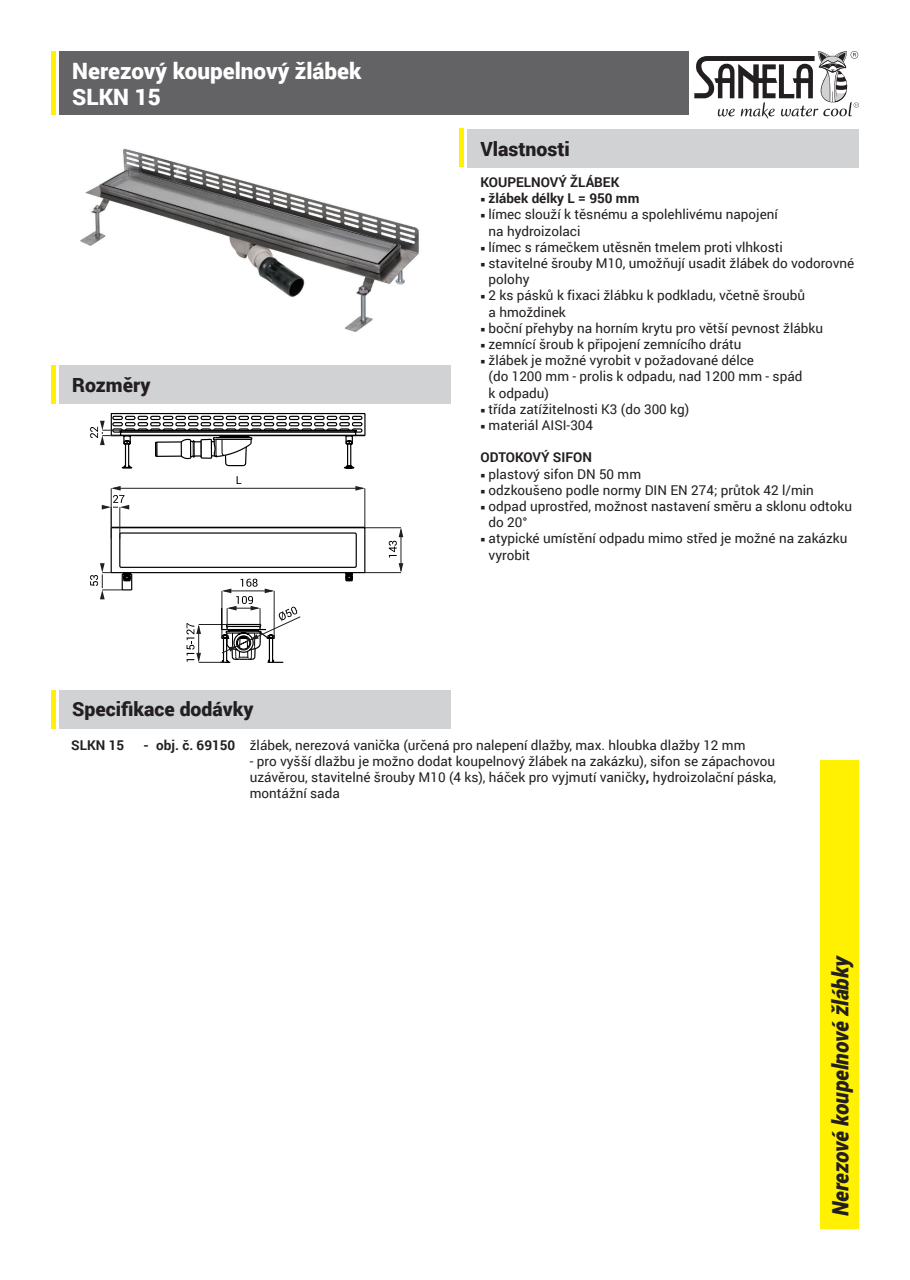
<style>
.page{position:relative;width:910px;height:1280px;background:#fff}
.page>*{position:absolute;margin:0;border:0;box-sizing:border-box;transform-origin:0 0}
.t1{font:900 22.5px/26.2px "Roboto";color:#fff}
.t2{font:italic 900 22.5px "Roboto";letter-spacing:-.005em;color:#231f20;scale:.95 1}
.t3{font:900 19.5px "Roboto";color:#231f20}
.t4{font:13.5px/16.2px "Roboto";color:#231f20}
.t5{font:700 13.5px "Roboto";color:#231f20}
.s1{font-weight:700}
</style>
<div class="page">
<div style="left:60px;top:51px;width:629px;height:64px;background:#636366"></div>
<div style="left:821px;top:760px;width:38px;height:469px;background:#fff101"></div>
<svg style="left:694px;top:51px;width:165px;height:68px"></svg>
<hr style="left:51px;top:51px;width:4px;height:64px;background:#fff101">
<div style="left:468px;top:129px;width:391px;height:38px;background:#d1d2d4"></div>
<hr style="left:459px;top:128px;width:4px;height:39px;background:#fff101">
<div style="left:60px;top:365px;width:391px;height:38px;background:#d1d2d4"></div>
<hr style="left:51px;top:365px;width:4px;height:38px;background:#fff101">
<hr style="left:365px;top:572px;width:36px;height:1px;background:#231f20">
<hr style="left:365px;top:527px;width:36px;height:1px;background:#231f20">
<svg style="left:389px;top:528px;width:14px;height:45px"></svg>
<svg style="left:90px;top:415px;width:276px;height:248px"></svg>
<img style="left:80px;top:148px;width:339px;height:184px">
<div style="left:60px;top:690px;width:391px;height:38px;background:#d1d2d4"></div>
<hr style="left:51px;top:690px;width:4px;height:38px;background:#fff101">
<h1 class="t1" style="left:72px;top:57px;width:291px">Nerezový koupelnový žlábek<br>SLKN 15</h1>
<h2 class="t3" style="left:72px;top:371px;width:80px">Rozměry</h2>
<h2 class="t3" style="left:480px;top:135px;width:91px">Vlastnosti</h2>
<p class="t5" style="left:480px;top:173px;width:140px">KOUPELNOVÝ ŽLÁBEK</p>
<p class="t5" style="left:480px;top:189px;width:160px">○ žlábek délky L = 950 mm</p>
<p class="t4" style="left:489px;top:206px;width:291px;text-indent:-8px">○ límec slouží k těsnému a spolehlivému napojení na hydroizolaci</p>
<p class="t4" style="left:480px;top:238px;width:304px">○ límec s rámečkem utěsněn tmelem proti vlhkosti</p>
<p class="t4" style="left:489px;top:255px;width:367px;text-indent:-8px">○ stavitelné šrouby M10, umožňují usadit žlábek do vodorovné polohy</p>
<p class="t4" style="left:489px;top:287px;width:318px;text-indent:-8px">○ 2 ks pásků k fixaci žlábku k podkladu, včetně šroubů a hmoždinek</p>
<p class="t4" style="left:480px;top:319px;width:344px">○ boční přehyby na horním krytu pro větší pevnost žlábku</p>
<p class="t4" style="left:480px;top:336px;width:262px">○ zemnící šroub k připojení zemnícího drátu</p>
<p class="t4" style="left:489px;top:352px;width:315px;text-indent:-8px">○ žlábek je možné vyrobit v požadované délce<br>(do 1200 mm - prolis k odpadu, nad 1200 mm - spád k odpadu)</p>
<p class="t4" style="left:480px;top:400px;width:210px">○ třída zatížitelnosti K3 (do 300 kg)</p>
<p class="t4" style="left:480px;top:417px;width:114px">○ materiál AISI-304</p>
<p class="t5" style="left:480px;top:448px;width:113px">ODTOKOVÝ SIFON</p>
<p class="t4" style="left:480px;top:465px;width:162px">○ plastový sifon DN 50 mm</p>
<p class="t4" style="left:480px;top:481px;width:335px">○ odzkoušeno podle normy DIN EN 274; průtok 42 l/min</p>
<p class="t4" style="left:489px;top:498px;width:365px;text-indent:-8px">○ odpad uprostřed, možnost nastavení směru a sklonu odtoku do 20°</p>
<p class="t4" style="left:489px;top:530px;width:360px;text-indent:-8px">○ atypické umístění odpadu mimo střed je možné na zakázku vyrobit</p>
<h2 class="t3" style="left:72px;top:696px;width:183px">Specifikace dodávky</h2>
<p class="t5" style="left:71px;top:735px;width:55px">SLKN 15</p>
<p class="t4" style="left:144px;top:736px;width:603px"><span class="s1">- obj. č. 69150</span> žlábek, nerezová vanička (určená pro nalepení dlažby, max. hloubka dlažby 12 mm</p>
<p class="t4" style="left:250px;top:752px;width:528px;text-align:justify">- pro vyšší dlažbu je možno dodat koupelnový žlábek na zakázku), sifon se zápachovou uzávěrou, stavitelné šrouby M10 (4 ks), háček pro vyjmutí vaničky<span class="s1">,</span> hydroizolační páska, montážní sada</p>
<h1 class="t2" style="left:825px;top:1216px;width:277px;rotate:-90deg">Nerezové koupelnové žlábky</h1>
</div>
